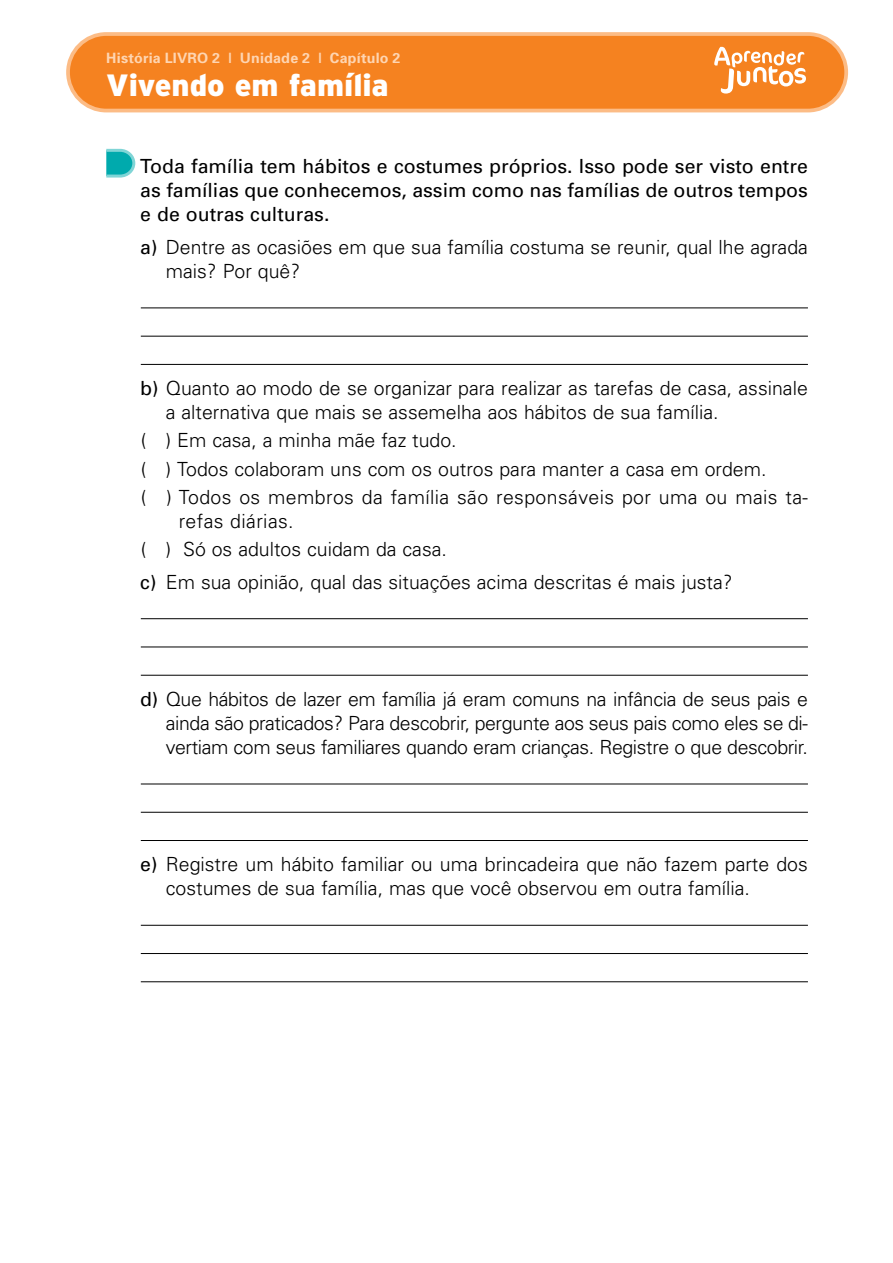
<style>
.page{position:relative;width:893px;height:1263px;background:#fff}
.page>*{position:absolute;margin:0;border:0;box-sizing:border-box;transform-origin:0 0}
.t1{font:900 30.75px "Interstate";letter-spacing:-.005em;color:#fff}
.t2{font:300 19.5px/24px "Univers";color:#000}
.t3{font:19.5px/24px "Univers";color:#000;text-align:justify}
.t4{font:700 14.25px "Univers";letter-spacing:.015em;color:#fed5b2}
.s1{font-weight:400}
</style>
<div class="page">
<div style="left:68px;top:34px;width:778px;height:77px;background:#f58220;border-radius:38px"></div>
<div style="left:66px;top:32px;width:782px;height:80px;border:4px solid #fcbc86;border-radius:38px"></div>
<svg style="left:714px;top:47px;width:92px;height:47px"></svg>
<hr style="left:141px;top:307px;width:667px;height:1px;background:#000">
<hr style="left:141px;top:336px;width:667px;height:1px;background:#000">
<hr style="left:141px;top:364px;width:667px;height:1px;background:#000">
<hr style="left:141px;top:618px;width:667px;height:1px;background:#000">
<hr style="left:141px;top:647px;width:667px;height:1px;background:#000">
<hr style="left:141px;top:675px;width:667px;height:1px;background:#000">
<hr style="left:141px;top:784px;width:667px;height:1px;background:#000">
<hr style="left:141px;top:812px;width:667px;height:1px;background:#000">
<hr style="left:141px;top:840px;width:667px;height:1px;background:#000">
<hr style="left:141px;top:925px;width:667px;height:1px;background:#000">
<hr style="left:141px;top:953px;width:667px;height:1px;background:#000">
<hr style="left:141px;top:981px;width:667px;height:1px;background:#000">
<svg style="left:106px;top:149px;width:29px;height:29px"></svg>
<p class="t4" style="left:106px;top:48px;width:296px">História LIVRO 2 | Unidade 2 | Capítulo 2</p>
<h1 class="t1" style="left:106px;top:67px;width:284px">Vivendo em família</h1>
<p class="t3" style="left:140px;top:154px;width:669px">Toda família tem hábitos e costumes próprios. Isso pode ser visto entre as famílias que conhecemos, assim como nas famílias de outros tempos e de outras culturas.</p>
<p class="t2" style="left:166px;top:234px;width:644px;text-indent:-26px"><span class="s1">a)</span> Dentre as ocasiões em que sua família costuma se reunir, qual lhe agrada mais? Por quê?</p>
<p class="t2" style="left:166px;top:376px;width:644px;text-indent:-26px"><span class="s1">b)</span> Quanto ao modo de se organizar para realizar as tarefas de casa, assinale a alternativa que mais se assemelha aos hábitos de sua família.</p>
<p class="t2" style="left:141px;top:426px;width:669px;line-height:28.2px">( ) Em casa, a minha mãe faz tudo.<br>( ) Todos colaboram uns com os outros para manter a casa em ordem.<br>( ) Todos os membros da família são responsáveis por uma ou mais ta-</p>
<p class="t2" style="left:141px;top:506px;width:308px;line-height:28.2px;text-indent:38px">refas diárias.<br>( ) Só os adultos cuidam da casa.</p>
<p class="t2" style="left:140px;top:569px;width:594px"><span class="s1">c)</span> Em sua opinião, qual das situações acima descritas é mais justa?</p>
<p class="t2" style="left:166px;top:686px;width:644px;text-align:justify;text-indent:-26px"><span class="s1">d)</span> Que hábitos de lazer em família já eram comuns na infância de seus pais e ainda são praticados? Para descobrir, pergunte aos seus pais como eles se di&shy;vertiam com seus familiares quando eram crianças. Registre o que descobrir.</p>
<p class="t2" style="left:166px;top:852px;width:643px;text-indent:-26px"><span class="s1">e)</span> Registre um hábito familiar ou uma brincadeira que não fazem parte dos costumes de sua família, mas que você observou em outra família.</p>
</div>
